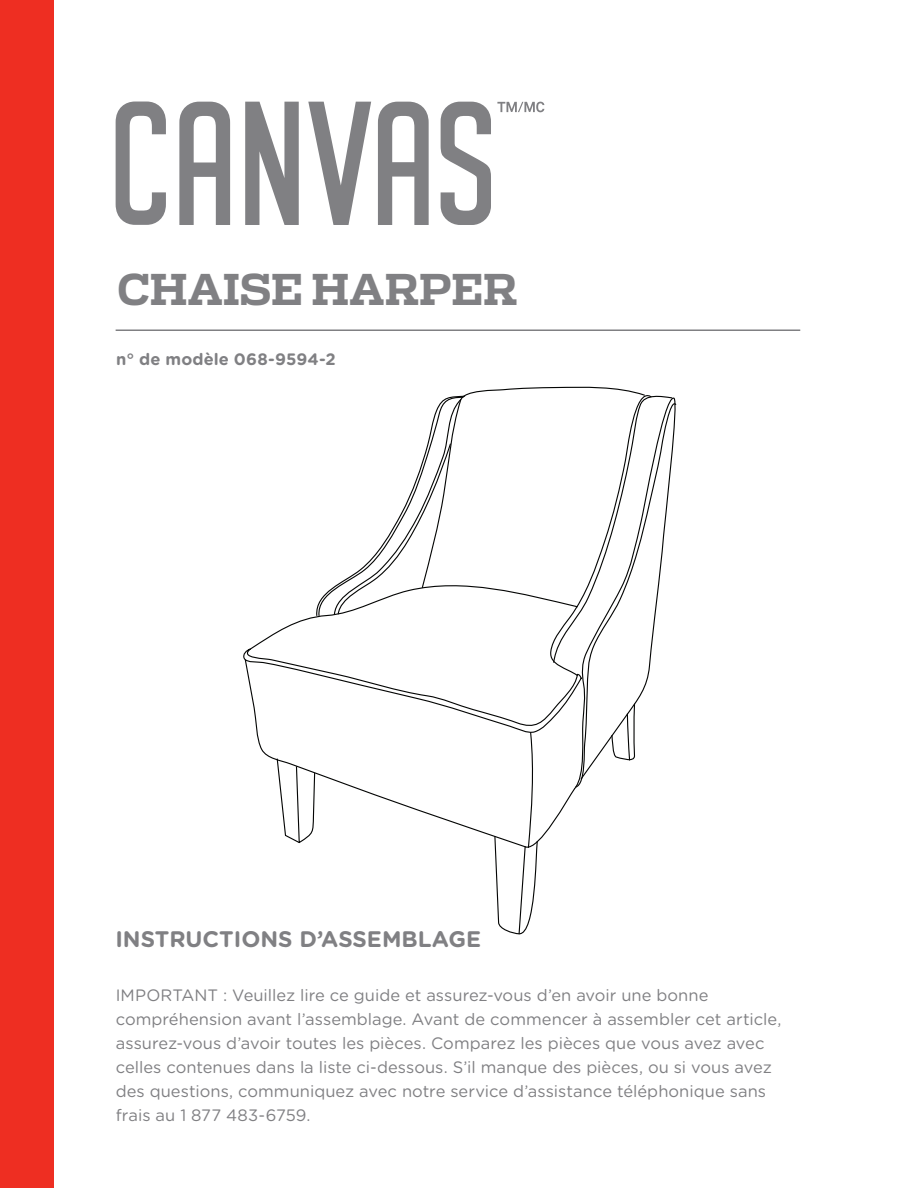
<style>
.page{position:relative;width:918px;height:1188px;background:#fff}
.page>*{position:absolute;margin:0;border:0;box-sizing:border-box;transform-origin:0 0}
.t1{font:700 42px "Receiver";letter-spacing:.005em;color:#808083}
.Step{font:700 22.5px "Gotham Rounded";color:#808083}
.Step-2{font:16.5px "Gotham Rounded";color:#808083}
.Step-3{font:700 16.5px "Gotham Rounded";letter-spacing:.005em;color:#808083}
</style>
<div class="page">
<svg style="left:116px;top:102px;width:50px;height:123px"></svg>
<svg style="left:179px;top:102px;width:51px;height:123px"></svg>
<svg style="left:378px;top:102px;width:51px;height:123px"></svg>
<svg style="left:245px;top:102px;width:54px;height:123px"></svg>
<svg style="left:308px;top:102px;width:63px;height:123px"></svg>
<svg style="left:441px;top:102px;width:50px;height:123px"></svg>
<svg style="left:497px;top:102px;width:47px;height:10px"></svg>
<div style="left:0;top:0;width:54px;height:1188px;background:#ee2e22"></div>
<hr style="left:116px;top:329px;width:684px;height:2px;background:#808083">
<svg style="left:243px;top:386px;width:434px;height:549px"></svg>
<p class="t1" style="left:118px;top:265px;width:402px">CHAISE HARPER</p>
<p class="Step-3" style="left:116px;top:347px;width:221px">n° de modèle 068-9594-2</p>
<p class="Step" style="left:115px;top:922px;width:367px">INSTRUCTIONS D’ASSEMBLAGE</p>
<p class="Step-2" style="left:116px;top:983px;width:594px">IMPORTANT : Veuillez lire ce guide et assurez-vous d’en avoir une bonne</p>
<p class="Step-2" style="left:116px;top:1007px;width:667px">compréhension avant l’assemblage. Avant de commencer à assembler cet article,</p>
<p class="Step-2" style="left:116px;top:1031px;width:650px">assurez-vous d’avoir toutes les pièces. Comparez les pièces que vous avez avec</p>
<p class="Step-2" style="left:116px;top:1055px;width:658px">celles contenues dans la liste ci-dessous. S’il manque des pièces, ou si vous avez</p>
<p class="Step-2" style="left:116px;top:1079px;width:652px">des questions, communiquez avec notre service d’assistance téléphonique sans</p>
<p class="Step-2" style="left:116px;top:1103px;width:196px">frais au 1 877 483-6759.</p>
</div>
